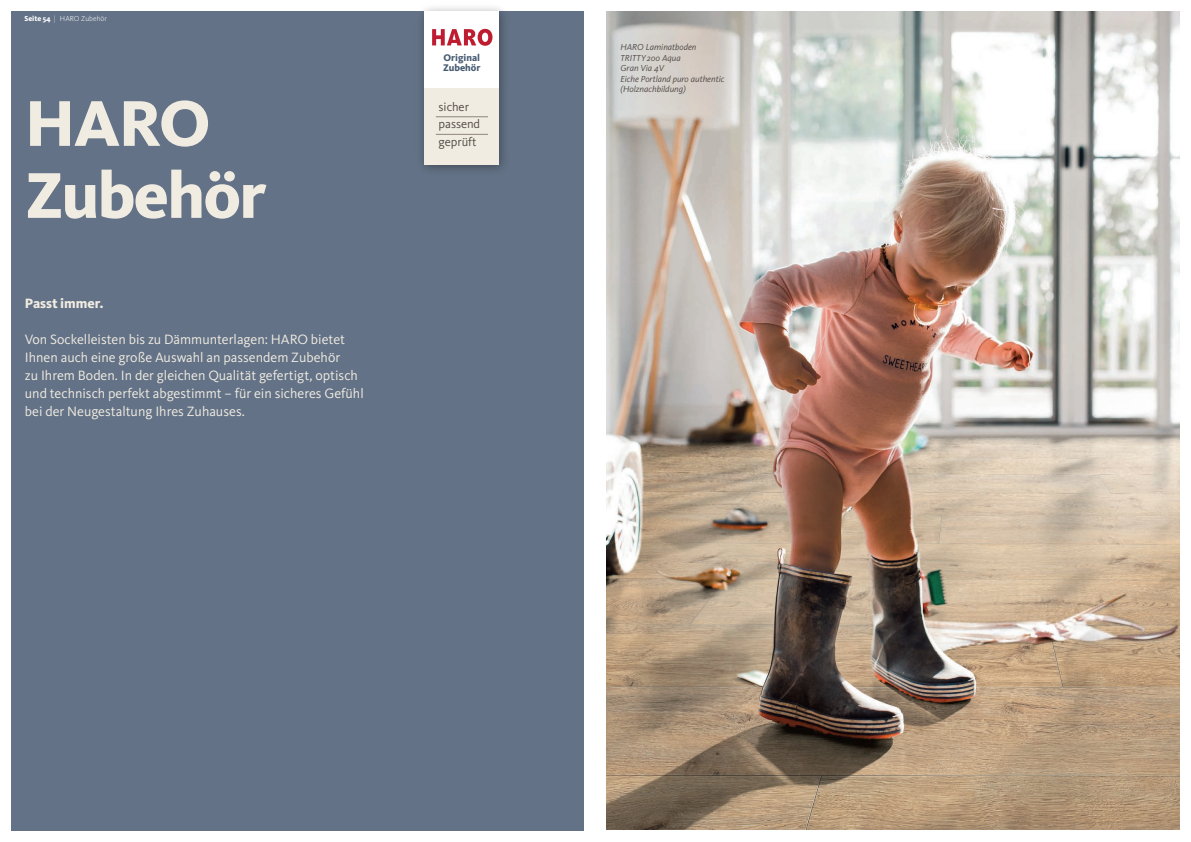
<style>
.page{position:relative;width:1191px;height:842px;background:#fff}
.page>*{position:absolute;margin:0;border:0;box-sizing:border-box;transform-origin:0 0}
.Headline{font:800 67px "Kievit Pro";letter-spacing:-.025em;color:#f1ece2}
.Text_Inhaltsverzeich{font:14px/18px "Kievit Pro";color:#f1ece2}
.Text_Inhaltsverzeich-2{font:800 14px "Kievit Pro";color:#f1ece2}
.t1{font:12.5px/17.8px "Kievit Pro";letter-spacing:-.005em;color:#524a47}
.t2{font:800 10px/10px "Kievit Pro";letter-spacing:-.005em;color:#465b71}
.Text_QR-Code{font:italic 9px/10.5px "Kievit Pro";color:#524a47}
.t3{font:300 7.5px "Kievit Pro";color:#fff}
.t4{font:800 7.5px "Kievit Pro";color:#fff}
.s1{font-weight:300}
</style>
<div class="page">
<div style="left:11px;top:11px;width:573px;height:820px;background:#637286"></div>
<img style="left:422px;top:7px;width:82px;height:163px">
<div style="left:424px;top:88px;width:74px;height:77px;background:#f1ece2"></div>
<div style="left:424px;top:11px;width:74px;height:77px;background:#fff"></div>
<hr style="left:436px;top:116px;width:52px;height:1px;background:#8e8481">
<hr style="left:436px;top:134px;width:52px;height:1px;background:#8e8481">
<svg style="left:432px;top:29px;width:60px;height:17px"></svg>
<img style="left:607px;top:11px;width:572px;height:818px">
<p class="t4" style="left:24px;top:14px;width:33px">Seite 54 <span class="s1">|</span></p>
<p class="t3" style="left:60px;top:14px;width:48px">HARO Zubehör</p>
<p class="Headline" style="left:25px;top:83px;width:187px">HARO</p>
<p class="Headline" style="left:25px;top:155px;width:243px">Zubehör</p>
<p class="Text_Inhaltsverzeich-2" style="left:25px;top:295px;width:80px">Passt immer.</p>
<p class="Text_Inhaltsverzeich" style="left:25px;top:330px;width:340px">Von Sockelleisten bis zu Dämmunterlagen: HARO bietet Ihnen auch eine große Auswahl an passendem Zubehör<br>zu Ihrem Boden. In der gleichen Qualität gefertigt, optisch und technisch perfekt abgestimmt – für ein sicheres Gefühl bei der Neugestaltung Ihres Zuhauses.</p>
<p class="t2" style="left:443px;top:53px;width:39px">Original<br>Zubehör</p>
<p class="t1" style="left:438px;top:97px;width:43px">sicher passend geprüft</p>
<p class="Text_QR-Code" style="left:620px;top:42px;width:106px">HARO Laminatboden<br>TRITTY 200 Aqua<br>Gran Via 4V<br>Eiche Portland puro authentic</p>
<p class="Text_QR-Code" style="left:620px;top:84px;width:67px">(Holznachbildung)</p>
</div>
